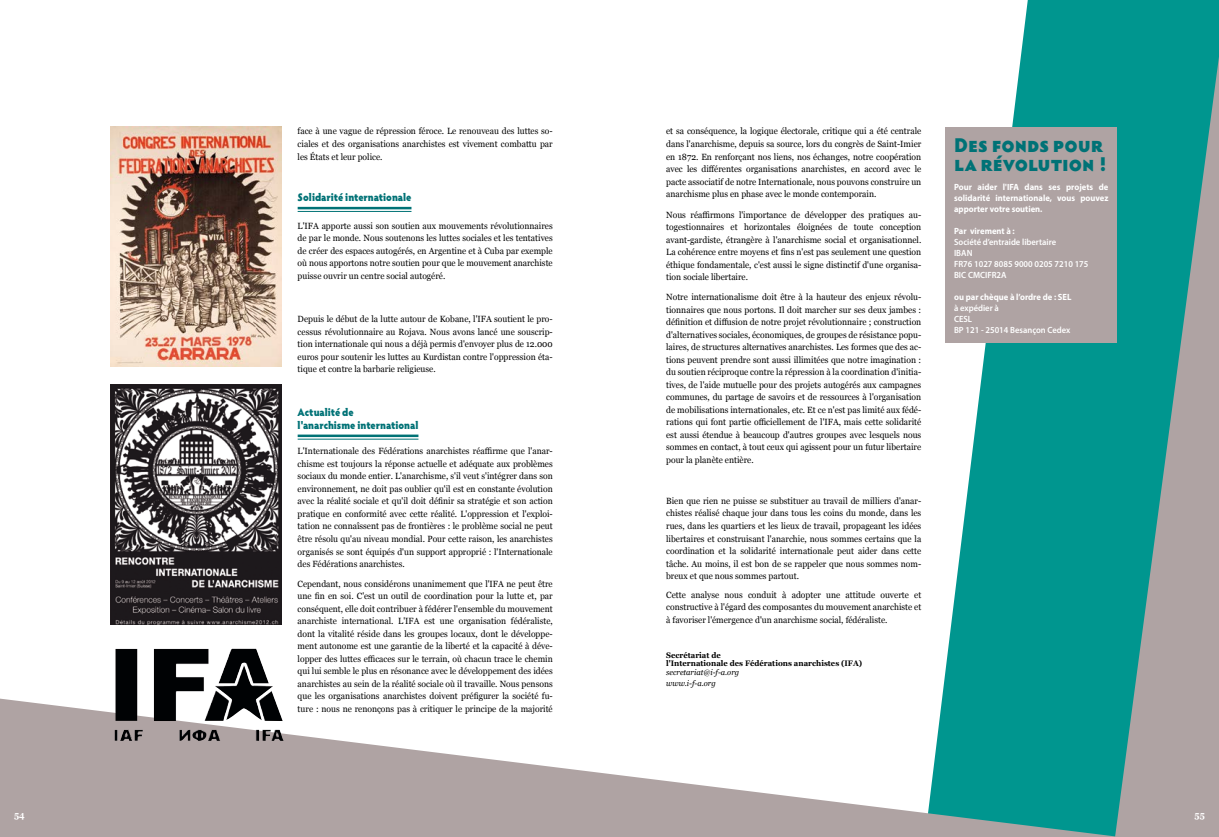
<style>
.page{position:relative;width:1219px;height:837px;background:#fff}
.page>*{position:absolute;margin:0;border:0;box-sizing:border-box;transform-origin:0 0}
.t1{font:900 20px/19px "Hypatia Sans Pro";color:#007276;scale:.95 1}
.t2{font:900 11px/13px "Hypatia Sans Pro";color:#007276;scale:.9 1}
.t3{font:9px/12.5px "Georgia";color:#000;text-align:justify;scale:.95 1}
.t4{font:700 9px/10.8px "Myriad Pro";color:#fff;text-align:justify;scale:.95 1}
.t5{font:600 9px/10.9px "Myriad Pro";color:#fff;scale:.95 1}
.t6{font:700 9px "Georgia";color:#fff;scale:.95 1}
.t7{font:700 8px/8px "Georgia";color:#000;scale:.95 1}
.t8{font:italic 8px/11px "Georgia";color:#000;scale:.95 1}
</style>
<div class="page">
<svg style="left:942px;top:0;width:169px;height:694px;fill:#00968f"></svg>
<svg style="left:1111px;top:0;width:108px;height:694px;background:#419a96"></svg>
<svg style="left:0;top:694px;width:1219px;height:142px;fill:#afa3a3"></svg>
<hr style="left:298px;top:207px;width:113px;height:2px;background:#007276">
<hr style="left:298px;top:211px;width:113px;height:1px;background:#007276">
<hr style="left:298px;top:434px;width:120px;height:3px;background:#007276">
<hr style="left:298px;top:438px;width:120px;height:1px;background:#007276">
<img style="left:111px;top:127px;width:171px;height:240px">
<img style="left:111px;top:384px;width:171px;height:240px">
<div style="left:945px;top:128px;width:172px;height:215px;background:#afa3a3"></div>
<img style="left:115px;top:648px;width:168px;height:93px">
<p class="t3" style="left:298px;top:125px;width:270px">face à une vague de répression féroce. Le renouveau des luttes so&shy;ciales et des organisations anarchistes est vivement combattu par les États et leur police.</p>
<p class="t2" style="left:298px;top:190px;width:128px">Solidarité internationale</p>
<p class="t3" style="left:298px;top:219px;width:270px">L'IFA apporte aussi son soutien aux mouvements révolutionnaires de par le monde. Nous soutenons les luttes sociales et les tentatives de créer des espaces autogérés, en Argentine et à Cuba par exemple où nous apportons notre soutien pour que le mouvement anarchiste puisse ouvrir un centre social autogéré.</p>
<p class="t3" style="left:298px;top:313px;width:270px">Depuis le début de la lutte autour de Kobane, l'IFA soutient le pro&shy;cessus révolutionnaire au Rojava. Nous avons lancé une souscrip&shy;tion internationale qui nous a déjà permis d'envoyer plus de 12.000 euros pour soutenir les luttes au Kurdistan contre l'oppression éta&shy;tique et contre la barbarie religieuse.</p>
<p class="t2" style="left:298px;top:405px;width:136px">Actualité de<br>l'anarchisme international</p>
<p class="t3" style="left:298px;top:445px;width:270px">L'Internationale des Fédérations anarchistes réaffirme que l'anar&shy;chisme est toujours la réponse actuelle et adéquate aux problèmes sociaux du monde entier. L'anarchisme, s'il veut s'intégrer dans son environnement, ne doit pas oublier qu'il est en constante évolution avec la réalité sociale et qu'il doit définir sa stratégie et son action pratique en conformité avec cette réalité. L'oppression et l'exploi&shy;tation ne connaîssent pas de frontières : le problème social ne peut être résolu qu'au niveau mondial. Pour cette raison, les anarchistes organisés se sont équipés d'un support approprié : l'Internationale des Fédérations anarchistes.</p>
<p class="t3" style="left:298px;top:577px;width:270px">Cependant, nous considérons unanimement que l'IFA ne peut être une fin en soi. C'est un outil de coordination pour la lutte et, par conséquent, elle doit contribuer à fédérer l'ensemble du mouvement anarchiste international. L'IFA est une organisation fédéraliste, dont la vitalité réside dans les groupes locaux, dont le développe&shy;ment autonome est une garantie de la liberté et la capacité à déve&shy;lopper des luttes efficaces sur le terrain, où chacun trace le chemin qui lui semble le plus en résonance avec le développement des idées anarchistes au sein de la réalité sociale où il travaille. Nous pensons que les organisations anarchistes doivent préfigurer la société fu&shy;ture : nous ne renonçons pas à critiquer le principe de la majorité</p>
<p class="t3" style="left:666px;top:125px;width:270px">et sa conséquence, la logique électorale, critique qui a été centrale dans l'anarchisme, depuis sa source, lors du congrès de Saint-Imier en 1872. En renforçant nos liens, nos échanges, notre coopération avec les différentes organisations anarchistes, en accord avec le pacte associatif de notre Internationale, nous pouvons construire un anarchisme plus en phase avec le monde contemporain.</p>
<p class="t3" style="left:666px;top:208px;width:270px">Nous réaffirmons l'importance de développer des pratiques au&shy;togestionnaires et horizontales éloignées de toute conception avant-gardiste, étrangère à l'anarchisme social et organisationnel.<br>La cohérence entre moyens et fins n'est pas seulement une question éthique fondamentale, c'est aussi le signe distinctif d'une organisa&shy;tion sociale libertaire.</p>
<p class="t3" style="left:666px;top:291px;width:270px">Notre internationalisme doit être à la hauteur des enjeux révolu&shy;tionnaires que nous portons. Il doit marcher sur ses deux jambes : définition et diffusion de notre projet révolutionnaire ; construction d'alternatives sociales, économiques, de groupes de résistance popu&shy;laires, de structures alternatives anarchistes. Les formes que des ac&shy;tions peuvent prendre sont aussi illimitées que notre imagination : du soutien réciproque contre la répression à la coordination d'initia&shy;tives, de l'aide mutuelle pour des projets autogérés aux campagnes communes, du partage de savoirs et de ressources à l'organisation de mobilisations internationales, etc. Et ce n'est pas limité aux fédé&shy;rations qui font partie officiellement de l'IFA, mais cette solidarité est aussi étendue à beaucoup d'autres groupes avec lesquels nous sommes en contact, à tout ceux qui agissent pour un futur libertaire pour la planète entière.</p>
<p class="t3" style="left:666px;top:494px;width:270px">Bien que rien ne puisse se substituer au travail de milliers d'anar&shy;chistes réalisé chaque jour dans tous les coins du monde, dans les rues, dans les quartiers et les lieux de travail, propageant les idées libertaires et construisant l'anarchie, nous sommes certains que la coordination et la solidarité internationale peut aider dans cette tâche. Au moins, il est bon de se rappeler que nous sommes nom&shy;breux et que nous sommes partout.</p>
<p class="t3" style="left:666px;top:588px;width:270px">Cette analyse nous conduit à adopter une attitude ouverte et constructive à l'égard des composantes du mouvement anarchiste et à favoriser l'émergence d'un anarchisme social, fédéraliste.</p>
<p class="t7" style="left:666px;top:651px;width:208px">Secrétariat de<br>l'Internationale des Fédérations anarchistes (IFA)</p>
<p class="t8" style="left:666px;top:666px;width:78px">secretariat@i-f-a.org www.i-f-a.org</p>
<h1 class="t1" style="left:954px;top:134px;width:162px">Des fonds pour la révolution !</h1>
<p class="t4" style="left:954px;top:181px;width:164px">Pour aider l'IFA dans ses projets de solidarité internationale, vous pouvez apporter votre soutien.</p>
<p class="t4" style="left:954px;top:225px;width:65px">Par virement à :</p>
<p class="t5" style="left:954px;top:236px;width:143px">Société d’entraide libertaire<br>IBAN<br>FR76 1027 8085 9000 0205 7210 175<br>BIC CMCIFR2A</p>
<p class="t4" style="left:954px;top:291px;width:125px">ou par chèque à l’ordre de : SEL</p>
<p class="t5" style="left:954px;top:302px;width:124px">à expédier à<br>CESL<br>BP 121 - 25014 Besançon Cedex</p>
<p class="t6" style="left:14px;top:808px;width:13px">54</p>
<p class="t6" style="left:1194px;top:808px;width:12px">55</p>
</div>
